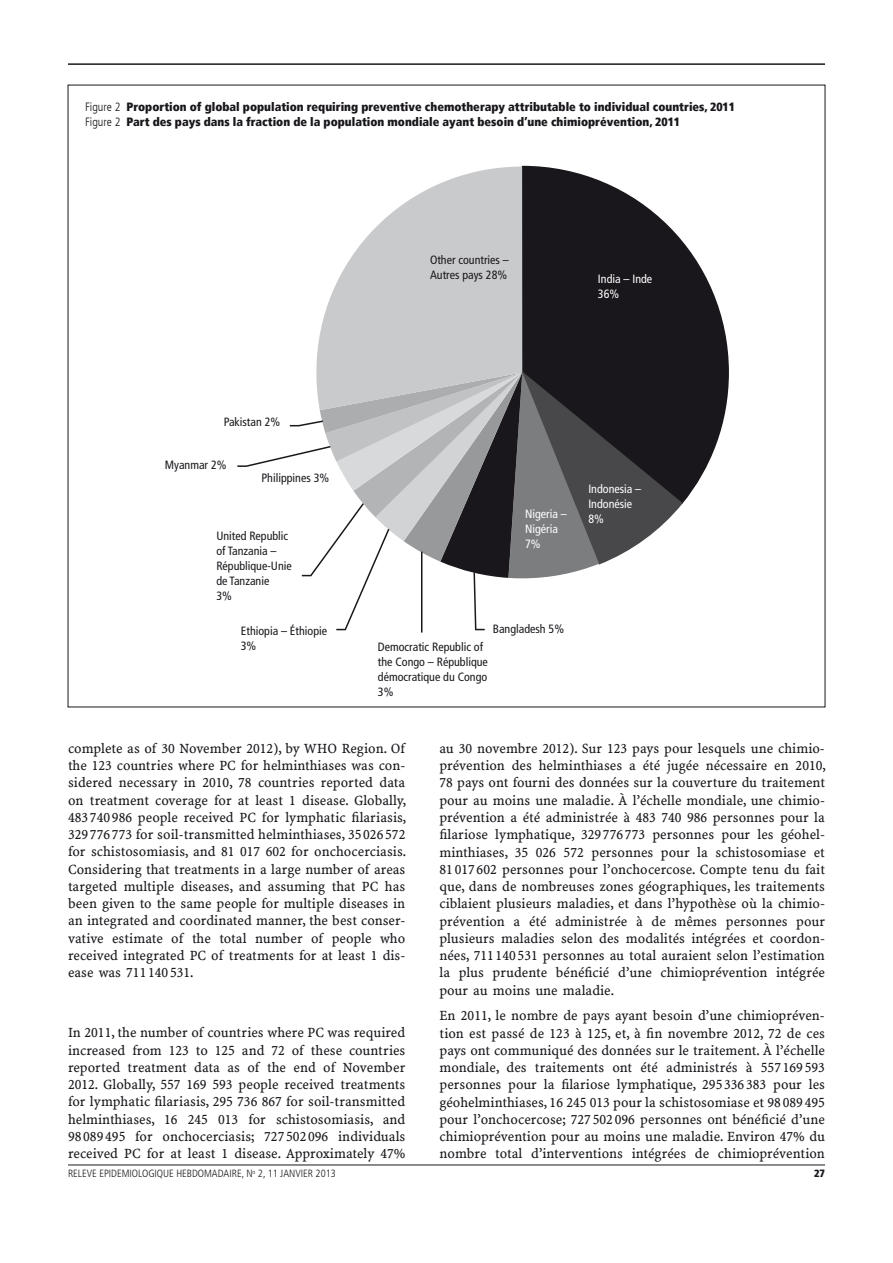
<style>
.page{position:relative;width:893px;height:1263px;background:#fff}
.page>*{position:absolute;margin:0;border:0;box-sizing:border-box;transform-origin:0 0}
.t1{font:14.25px/17.2px "Minion Web";color:#1a171c;text-align:justify}
.t2{font:condensed 12px/15px "Frutiger LT";color:#1a171c}
.t3{font:900 condensed 12px/15px "Frutiger LT";color:#1a171c}
.t4{font:condensed 12px/15px "Frutiger LT";color:#fff}
.t5{font:300 condensed 10.5px "Frutiger";color:#1a171c}
.t6{font:900 condensed 10.5px "Frutiger LT";color:#1a171c}
.s1{font-weight:300}
</style>
<div class="page">
<hr style="left:68px;top:1164px;width:757px;height:1px;background:#1a171c">
<hr style="left:68px;top:63px;width:757px;height:2px;background:#1a171c">
<svg style="left:521px;top:166px;width:208px;height:337px;fill:#1a171c"></svg>
<svg style="left:320px;top:370px;width:363px;height:208px;background:#58585b"></svg>
<svg style="left:316px;top:167px;width:206px;height:243px;fill:#c9cacc"></svg>
<svg style="left:237px;top:420px;width:248px;height:212px"></svg>
<p class="t3" style="left:85px;top:99px;width:652px"><span class="s1">Figure 2</span> Proportion of global population requiring preventive chemotherapy attributable to individual countries, 2011<br><span class="s1">Figure 2</span> Part des pays dans la fraction de la population mondiale ayant besoin d’une chimioprévention, 2011</p>
<p class="t2" style="left:224px;top:414px;width:58px">Pakistan 2%</p>
<p class="t2" style="left:165px;top:458px;width:63px">Myanmar 2%</p>
<p class="t2" style="left:262px;top:470px;width:69px">Philippines 3%</p>
<p class="t2" style="left:216px;top:528px;width:77px">United Republic of Tanzania –<br>République-Unie de Tanzanie<br>3%</p>
<p class="t2" style="left:241px;top:623px;width:88px">Ethiopia – Éthiopie<br>3%</p>
<p class="t2" style="left:430px;top:252px;width:80px">Other countries –<br>Autres pays 28%</p>
<p class="t4" style="left:598px;top:271px;width:56px">India – Inde<br>36%</p>
<p class="t4" style="left:525px;top:506px;width:43px">Nigeria –<br>Nigéria<br>7%</p>
<p class="t4" style="left:588px;top:481px;width:54px">Indonesia –<br>Indonésie<br>8%</p>
<p class="t2" style="left:493px;top:621px;width:73px">Bangladesh 5%</p>
<p class="t2" style="left:378px;top:639px;width:111px">Democratic Republic of the Congo – République démocratique du Congo<br>3%</p>
<p class="t1" style="left:68px;top:740px;width:340px">complete as of 30 November 2012), by WHO Region. Of the 123 countries where PC for helminthiases was con&shy;sidered necessary in 2010, 78 countries reported data on treatment coverage for at least 1 disease. Globally, 483 740 986 people received PC for lymphatic filariasis, 329 776 773 for soil-transmitted helminthiases, 35 026 572 for schistosomiasis, and 81 017 602 for onchocerciasis.<br>Considering that treatments in a large number of areas targeted multiple diseases, and assuming that PC has been given to the same people for multiple diseases in an integrated and coordinated manner, the best conser&shy;vative estimate of the total number of people who received integrated PC of treatments for at least 1 dis&shy;ease was 711 140 531.</p>
<p class="t1" style="left:68px;top:1024px;width:339px">In 2011, the number of countries where PC was required increased from 123 to 125 and 72 of these countries reported treatment data as of the end of November 2012. Globally, 557 169 593 people received treatments for lymphatic filariasis, 295 736 867 for soil-transmitted helminthiases, 16 245 013 for schistosomiasis, and 98 089 495 for onchocerciasis; 727 502 096 individuals received PC for at least 1 disease. Approximately 47%</p>
<p class="t1" style="left:439px;top:740px;width:388px">au 30 novembre 2012). Sur 123 pays pour lesquels une chimio&shy;prévention des helminthiases a été jugée nécessaire en 2010, 78 pays ont fourni des données sur la couverture du traitement pour au moins une maladie. À l’échelle mondiale, une chimio&shy;prévention a été administrée à 483 740 986 personnes pour la filariose lymphatique, 329 776 773 personnes pour les géohel&shy;minthiases, 35 026 572 personnes pour la schistosomiase et 81 017 602 personnes pour l’onchocercose. Compte tenu du fait que, dans de nombreuses zones géographiques, les traitements ciblaient plusieurs maladies, et dans l’hypothèse où la chimio&shy;prévention a été administrée à de mêmes personnes pour plusieurs maladies selon des modalités intégrées et coordon&shy;nées, 711 140 531 personnes au total auraient selon l’estimation la plus prudente bénéficié d’une chimioprévention intégrée pour au moins une maladie.</p>
<p class="t1" style="left:439px;top:1007px;width:387px">En 2011, le nombre de pays ayant besoin d’une chimiopréven&shy;tion est passé de 123 à 125, et, à fin novembre 2012, 72 de ces pays ont communiqué des données sur le traitement. À l’échelle mondiale, des traitements ont été administrés à 557 169 593 personnes pour la filariose lymphatique, 295 336 383 pour les géohelminthiases, 16 245 013 pour la schistosomiase et 98 089 495 pour l’onchocercose; 727 502 096 personnes ont bénéficié d’une chimioprévention pour au moins une maladie. Environ 47% du nombre total d’interventions intégrées de chimioprévention</p>
<p class="t5" style="left:68px;top:1168px;width:269px">RELEVE EPIDEMIOLOGIQUE HEBDOMADAIRE, N <sup>O</sup> 2, 11 JANVIER 2013</p>
<p class="t6" style="left:814px;top:1167px;width:12px">27</p>
</div>
